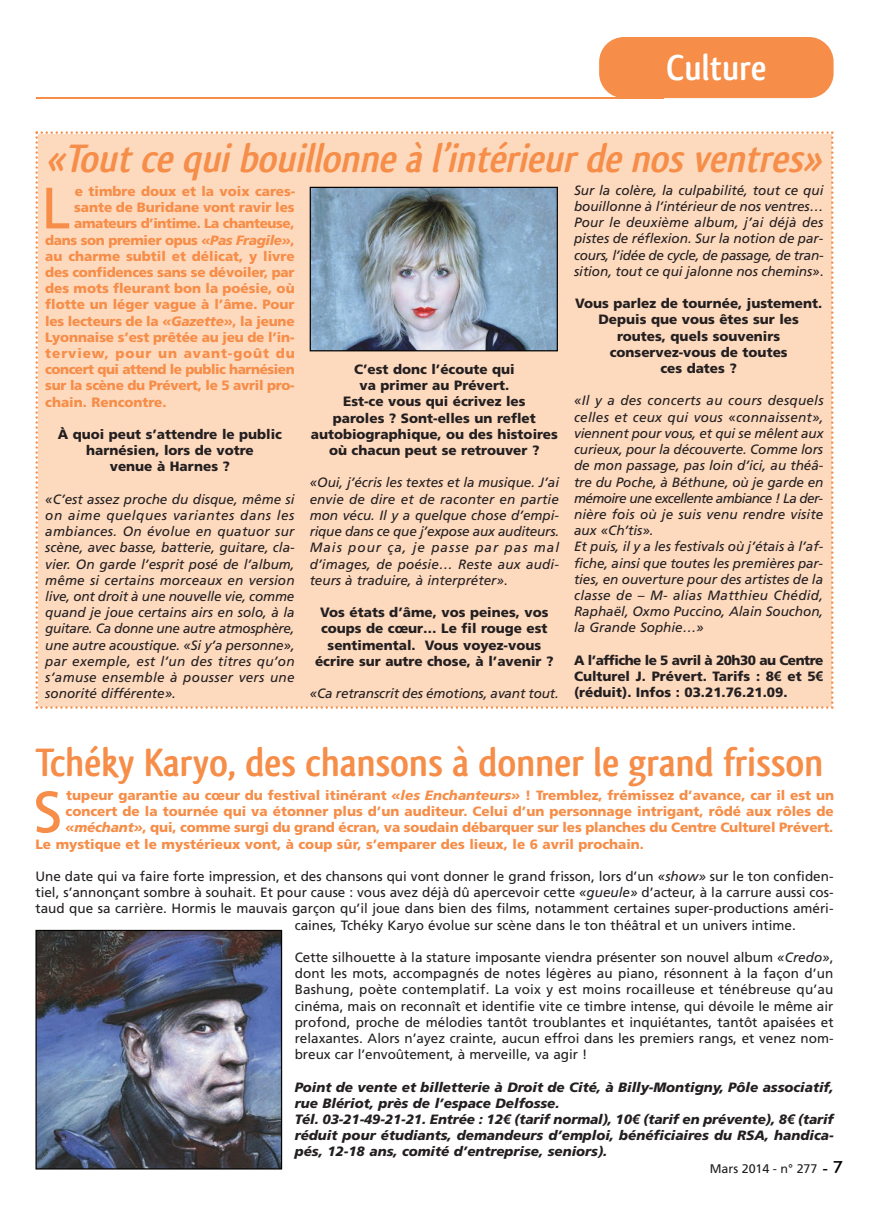
<style>
.page{position:relative;width:869px;height:1205px;background:#fff}
.page>*{position:absolute;margin:0;border:0;box-sizing:border-box;transform-origin:0 0}
.t1{font:58.25px "Frutiger";color:#f68d48}
.t2{font:italic 700 41.25px "Qlassik";color:#f68d48}
.t3{font:700 41.25px "Qlassik";color:#f68d48}
.t4{font:700 37.5px "Qlassik";color:#fff}
.t5{font:italic 13.5px/16.2px "Frutiger";color:#231f20;text-align:justify}
.t6{font:13.5px/16.2px "Frutiger";color:#231f20;text-align:justify}
.t7{font:900 13.5px "Frutiger";color:#f68d48}
.t8{font:900 13.5px/16.2px "Frutiger";color:#231f20;text-align:center}
.t9{font:italic 900 13.5px/16.2px "Frutiger";color:#231f20}
.t10{font:900 13.5px "Frutiger";letter-spacing:-.035em;color:#f68d48}
.t11{font:900 13.5px "Frutiger";letter-spacing:-.02em;color:#f68d48}
.t12{font:900 13.5px "Frutiger";letter-spacing:-.025em;color:#f68d48}
.t13{font:900 13.5px "Frutiger";letter-spacing:-.03em;color:#f68d48}
.t14{font:900 13.5px "Frutiger";letter-spacing:.065em;color:#f68d48}
.t15{font:12.5px "Frutiger";color:#231f20}
.s1{font-style:italic}
.s2{font-style:normal}
.s3{font-family:"Arial";font-weight:700}
.s4{font-family:"Gill Sans";font-size:15px;color:#070504}
.s5{font-family:"Gill Sans";font-size:17.5px;color:#070504}
</style>
<div class="page">
<div style="left:599px;top:37px;width:234px;height:61px;background:#f68d48;border-radius:25px"></div>
<hr style="left:37px;top:97px;width:626px;height:1px;background:#f68d48">
<div style="left:35px;top:131px;width:798px;height:578px;background:#fdd9be"></div>
<img style="left:311px;top:189px;width:244px;height:160px">
<div style="left:309px;top:187px;width:248px;height:164px;border:1px solid #070504"></div>
<img style="left:37px;top:932px;width:243px;height:235px">
<div style="left:35px;top:930px;width:247px;height:239px;border:1px solid #070504"></div>
<h3 class="t4" style="left:666px;top:45px;width:101px">Culture</h3>
<h2 class="t2" style="left:46px;top:134px;width:786px">«Toutcequibouillonneàl’intérieurdenosventres»</h2>
<h1 class="t1" style="left:41px;top:185px;width:31px">L</h1>
<p class="t7" style="left:75px;top:186px;width:222px">e timbre doux et la voix cares-</p>
<p class="t7" style="left:74px;top:202px;width:222px">sante de Buridane vont ravir les</p>
<p class="t13" style="left:74px;top:218px;width:222px">amateurs d’intime. La chanteuse,</p>
<p class="t12" style="left:45px;top:234px;width:251px">dans son premier opus <span class="s1">«Pas Fragile»</span>,</p>
<p class="t7" style="left:45px;top:251px;width:251px">au charme subtil et délicat, y livre</p>
<p class="t7" style="left:45px;top:267px;width:250px">des confidences sans se dévoiler, par</p>
<p class="t7" style="left:45px;top:283px;width:251px">des mots fleurant bon la poésie, où</p>
<p class="t7" style="left:45px;top:299px;width:251px">flotte un léger vague à l’âme. Pour</p>
<p class="t7" style="left:45px;top:315px;width:251px">les lecteurs de la <span class="s1">«Gazette»</span>, la jeune</p>
<p class="t7" style="left:45px;top:332px;width:251px">Lyonnaise s’est prêtée au jeu de l’in-</p>
<p class="t14" style="left:45px;top:348px;width:251px">terview, pour un avant-goût du</p>
<p class="t10" style="left:45px;top:364px;width:251px">concert qui attend le public harnésien</p>
<p class="t11" style="left:45px;top:380px;width:251px">sur la scène du Prévert, le 5 avril pro-</p>
<p class="t7" style="left:45px;top:396px;width:123px">chain. Rencontre.</p>
<p class="t8" style="left:58px;top:427px;width:226px">À quoi peut s’attendre le public harnésien, lors de votre<br>venue à Harnes ?</p>
<p class="t5" style="left:45px;top:492px;width:251px">«C’est assez proche du disque, même si on aime quelques variantes dans les ambiances. On évolue en quatuor sur scène, avec basse, batterie, guitare, cla&shy;vier. On garde l’esprit posé de l’album, même si certains morceaux en version live, ont droit à une nouvelle vie, comme quand je joue certains airs en solo, à la guitare. Ca donne une autre atmosphère, une autre acoustique. «Si y’a personne», par exemple, est l’un des titres qu’on s’amuse ensemble à pousser vers une sonorité différente».</p>
<p class="t8" style="left:310px;top:362px;width:248px">C’est donc l’écoute qui<br>va primer au Prévert.<br>Est-ce vous qui écrivez les<br>paroles ? Sont-elles un reflet autobiographique, ou des histoires où chacun peut se retrouver ?</p>
<p class="t5" style="left:309px;top:476px;width:251px">«Oui, j’écris les textes et la musique. J’ai envie de dire et de raconter en partie mon vécu. Il y a quelque chose d’empi&shy;rique dans ce que j’expose aux auditeurs.<br>Mais pour ça, je passe par pas mal d’images, de poésie… Reste aux audi&shy;teurs à traduire, à interpréter»<span class="s2">.</span></p>
<p class="t8" style="left:315px;top:605px;width:240px">Vos états d’âme, vos peines, vos coups de cœur… Le fil rouge est sentimental. Vous voyez-vous écrire sur autre chose, à l’avenir ?</p>
<p class="t5" style="left:309px;top:686px;width:250px">«Ca retranscrit des émotions, avant tout.</p>
<p class="t5" style="left:573px;top:183px;width:251px">Sur la colère, la culpabilité, tout ce qui bouillonne à l’intérieur de nos ventres… Pour le deuxième album, j’ai déjà des pistes de réflexion. Sur la notion de par&shy;cours, l’idée de cycle, de passage, de tran&shy;sition, tout ce qui jalonne nos chemins»<span class="s2">.</span></p>
<p class="t8" style="left:575px;top:296px;width:248px">Vous parlez de tournée, justement.<br>Depuis que vous êtes sur les routes, quels souvenirs conservez-vous de toutes<br>ces dates ?</p>
<p class="t5" style="left:573px;top:394px;width:251px;text-align:left">«Il y a des concerts au cours desquels celles et ceux qui vous «connaissent», viennent pour vous, et qui se mêlent aux curieux, pour la découverte. Comme lors de mon passage, pas loin d’ici, au théâ&shy;tre du Poche, à Béthune, où je garde en mémoire une excellente ambiance ! La der&shy;nière fois où je suis venu rendre visite aux «Ch’tis».<br>Et puis, il y a les festivals où j’étais à l’af&shy;fiche, ainsi que toutes les premières par&shy;ties, en ouverture pour des artistes de la classe de – M- alias Matthieu Chédid, Raphaël, Oxmo Puccino, Alain Souchon, la Grande Sophie…»</p>
<p class="t8" style="left:573px;top:653px;width:251px;text-align:justify">A l’affiche le 5 avril à 20h30 au Centre Culturel J. Prévert. Tarifs : 8<span class="s3">€</span> et 5<span class="s3">€ </span>(réduit). Infos : 03.21.76.21.09.</p>
<h2 class="t3" style="left:35px;top:738px;width:789px">Tchéky Karyo, des chansons à donner le grand frisson</h2>
<h1 class="t1" style="left:33px;top:789px;width:31px">S</h1>
<p class="t7" style="left:66px;top:790px;width:769px">tupeur garantie au cœur du festival itinérant <span class="s1">«les Enchanteurs»</span> ! Tremblez, frémissez d’avance, car il est un</p>
<p class="t7" style="left:66px;top:806px;width:769px">concert de la tournée qui va étonner plus d’un auditeur. Celui d’un personnage intrigant, rôdé aux rôles de</p>
<p class="t7" style="left:66px;top:822px;width:768px"><span class="s1">«méchant»</span>, qui, comme surgi du grand écran, va soudain débarquer sur les planches du Centre Culturel Prévert.</p>
<p class="t7" style="left:35px;top:838px;width:609px">Le mystique et le mystérieux vont, à coup sûr, s’emparer des lieux, le 6 avril prochain.</p>
<p class="t6" style="left:35px;top:869px;width:799px">Une date qui va faire forte impression, et des chansons qui vont donner le grand frisson, lors d’un <span class="s1">«show»</span> sur le ton confiden-</p>
<p class="t6" style="left:35px;top:885px;width:799px">tiel, s’annonçant sombre à souhait. Et pour cause : vous avez déjà dû apercevoir cette <span class="s1">«gueule»</span> d’acteur, à la carrure aussi cos-</p>
<p class="t6" style="left:35px;top:901px;width:799px">taud que sa carrière. Hormis le mauvais garçon qu’il joue dans bien des films, notamment certaines super-productions améri-</p>
<p class="t6" style="left:294px;top:918px;width:502px">caines, Tchéky Karyo évolue sur scène dans le ton théâtral et un univers intime.</p>
<p class="t6" style="left:294px;top:950px;width:540px">Cette silhouette à la stature imposante viendra présenter son nouvel album <span class="s1">«Credo»</span>, dont les mots, accompagnés de notes légères au piano, résonnent à la façon d’un Bashung, poète contemplatif. La voix y est moins rocailleuse et ténébreuse qu’au cinéma, mais on reconnaît et identifie vite ce timbre intense, qui dévoile le même air profond, proche de mélodies tantôt troublantes et inquiétantes, tantôt apaisées et relaxantes. Alors n’ayez crainte, aucun effroi dans les premiers rangs, et venez nom&shy;breux car l’envoûtement, à merveille, va agir !</p>
<p class="t9" style="left:294px;top:1080px;width:540px">Point de vente et billetterie à Droit de Cité, à Billy-Montigny, Pôle associatif, rue Blériot, près de l’espace Delfosse.<br>Tél. 03-21-49-21-21. Entrée : 12<span class="s3">€</span> (tarif normal), 10<span class="s3">€</span> (tarif en prévente), 8<span class="s3">€</span> (tarif réduit pour étudiants, demandeurs d’emploi, bénéficiaires du RSA, handica&shy;pés, 12-18 ans, comité d’entreprise, seniors).</p>
<p class="t15" style="left:709px;top:1164px;width:135px">Mars 2014 - n° 277 <span class="s4">-</span> <span class="s5">7</span></p>
</div>
